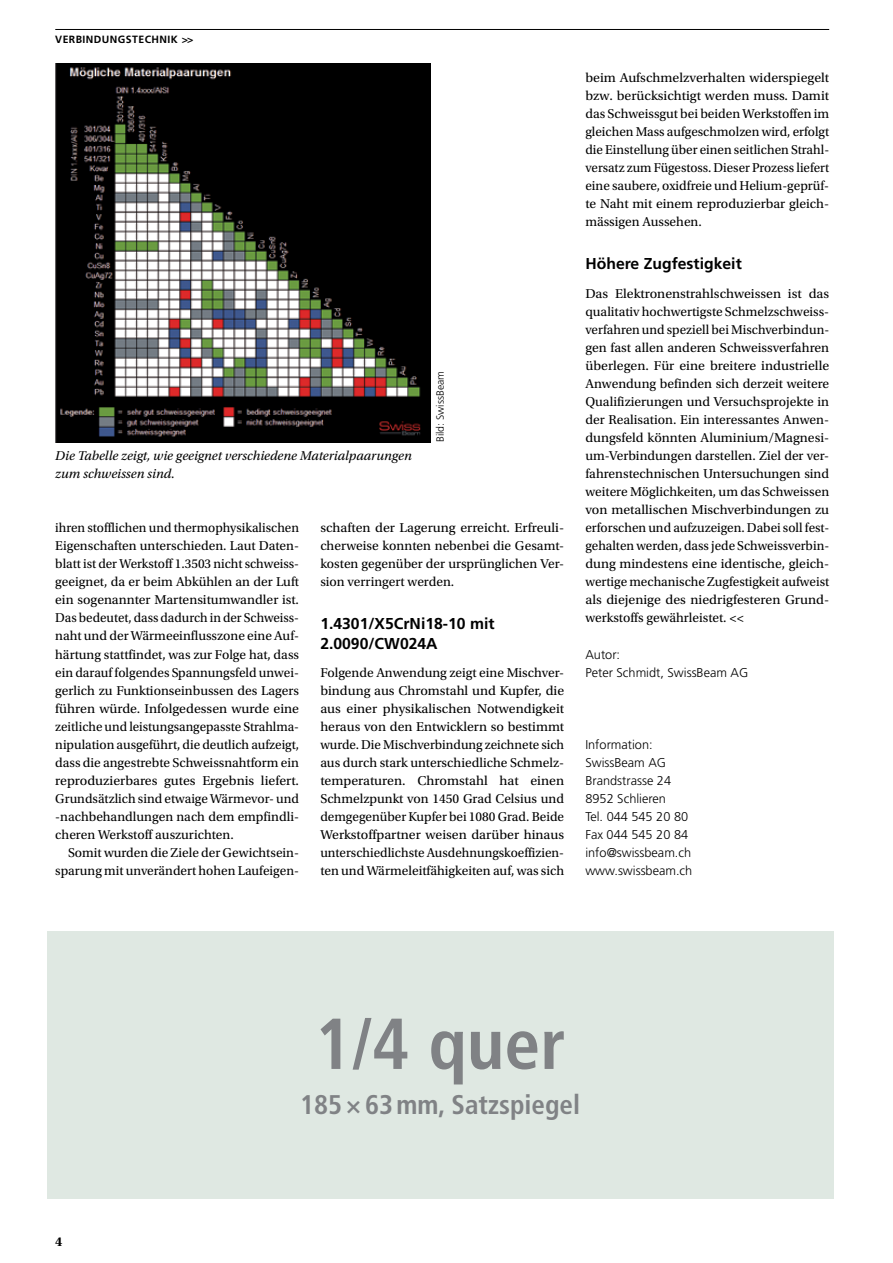
<style>
.page{position:relative;width:893px;height:1263px;background:#fff}
.page>*{position:absolute;margin:0;border:0;box-sizing:border-box;transform-origin:0 0}
.t1{font:700 condensed 72px "Frutiger LT Std";color:#808285}
.t2{font:700 condensed 27px "Frutiger LT Std";color:#808285}
.t3{font:700 15.75px/19.5px "Frutiger LT Std";color:#000}
.t4{font:13.5px/18px "Utopia Std";color:#000;text-align:justify}
.t5{font:italic 13.5px/18px "Utopia Std";color:#000}
.t6{font:700 13.5px "Utopia Std";color:#000}
.t7{font:300 12.75px/18px "Frutiger LT Std";color:#000}
.t8{font:700 10.5px "Frutiger LT Std";letter-spacing:.04em;color:#000}
.t9{font:300 10.5px "Frutiger LT Std";color:#000}
</style>
<div class="page">
<hr style="left:55px;top:29px;width:774px;height:1px;background:#000">
<img style="left:55px;top:64px;width:376px;height:378px">
<div style="left:47px;top:930px;width:786px;height:268px;background:#dfe8e2"></div>
<p class="t8" style="left:55px;top:33px;width:140px">VERBINDUNGSTECHNIK &gt;&gt;</p>
<p class="t5" style="left:55px;top:447px;width:358px">Die Tabelle zeigt, wie geeignet verschiedene Materialpaarungen zum schweissen sind.</p>
<p class="t9" style="left:434px;top:442px;width:73px;rotate:-90deg">Bild: SwissBeam</p>
<p class="t4" style="left:55px;top:519px;width:245px;text-align:left">ihren stofflichen und thermophysikalischen Eigenschaften unterschieden. Laut Daten&shy;blatt ist der Werkstoff 1.3503 nicht schweiss&shy;geeignet, da er beim Abkühlen an der Luft ein sogenannter Martensitumwandler ist.<br>Das bedeutet, dass dadurch in der Schweiss&shy;naht und der Wärmeeinflusszone eine Auf&shy;härtung stattfindet, was zur Folge hat, dass ein darauf folgendes Spannungsfeld unwei&shy;gerlich zu Funktionseinbussen des Lagers führen würde. Infolgedessen wurde eine zeitliche und leistungsangepasste Strahlma&shy;nipulation ausgeführt, die deutlich aufzeigt, dass die angestrebte Schweissnahtform ein reproduzierbares gutes Ergebnis liefert.<br>Grundsätzlich sind etwaige Wärmevor- und -nachbehandlungen nach dem empfindli&shy;cheren Werkstoff auszurichten.</p>
<p class="t4" style="left:55px;top:844px;width:245px;text-align:right">Somit wurden die Ziele der Gewichtsein&shy;sparung mit unverändert hohen Laufeigen-</p>
<p class="t4" style="left:320px;top:519px;width:245px">schaften der Lagerung erreicht. Erfreuli&shy;cherweise konnten nebenbei die Gesamt&shy;kosten gegenüber der ursprünglichen Ver&shy;sion verringert werden.</p>
<p class="t3" style="left:320px;top:614px;width:176px">1.4301/X5CrNi18-10 mit<br>2.0090/CW024A</p>
<p class="t4" style="left:320px;top:663px;width:245px">Folgende Anwendung zeigt eine Mischver&shy;bindung aus Chromstahl und Kupfer, die aus einer physikalischen Notwendigkeit heraus von den Entwicklern so bestimmt wurde. Die Mischverbindung zeichnete sich aus durch stark unterschiedliche Schmelz&shy;temperaturen. Chromstahl hat einen Schmelzpunkt von 1450 Grad Celsius und demgegenüber Kupfer bei 1080 Grad. Beide Werkstoffpartner weisen darüber hinaus unterschiedlichste Ausdehnungskoeffizien&shy;ten und Wärmeleitfähigkeiten auf, was sich</p>
<p class="t4" style="left:585px;top:69px;width:245px">beim Aufschmelzverhalten widerspiegelt bzw. berücksichtigt werden muss. Damit das Schweissgut bei beiden Werkstoffen im gleichen Mass aufgeschmolzen wird, erfolgt die Einstellung über einen seitlichen Strahl&shy;versatz zum Fügestoss. Dieser Prozess liefert eine saubere, oxidfreie und Helium-geprüf&shy;te Naht mit einem reproduzierbar gleich&shy;mässigen Aussehen.</p>
<p class="t3" style="left:585px;top:254px;width:158px">Höhere Zugfestigkeit</p>
<p class="t4" style="left:585px;top:285px;width:245px">Das Elektronenstrahlschweissen ist das qualitativ hochwertigste Schmelzschweiss&shy;verfahren und speziell bei Mischverbindun&shy;gen fast allen anderen Schweissverfahren überlegen. Für eine breitere industrielle Anwendung befinden sich derzeit weitere Qualifizierungen und Versuchsprojekte in der Realisation. Ein interessantes Anwen&shy;dungsfeld könnten Aluminium/Magnesi&shy;um-Verbindungen darstellen. Ziel der ver&shy;fahrenstechnischen Untersuchungen sind weitere Möglichkeiten, um das Schweissen von metallischen Mischverbindungen zu erforschen und aufzuzeigen. Dabei soll fest&shy;gehalten werden, dass jede Schweissverbin&shy;dung mindestens eine identische, gleich&shy;wertige mechanische Zugfestigkeit aufweist als diejenige des niedrigfesteren Grund&shy;werkstoffs gewährleistet. &lt;&lt;</p>
<p class="t7" style="left:585px;top:645px;width:164px">Autor:<br>Peter Schmidt, SwissBeam AG</p>
<p class="t7" style="left:585px;top:735px;width:108px">Information:<br>SwissBeam AG<br>Brandstrasse 24<br>8952 Schlieren<br>Tel. 044 545 20 80<br>Fax 044 545 20 84 info@swissbeam.ch www.swissbeam.ch</p>
<p class="t6" style="left:55px;top:1234px;width:9px">4</p>
<h1 class="t1" style="left:315px;top:1001px;width:252px">1/4 quer</h1>
<h2 class="t2" style="left:300px;top:1089px;width:282px">185×63mm, Satzspiegel</h2>
</div>
